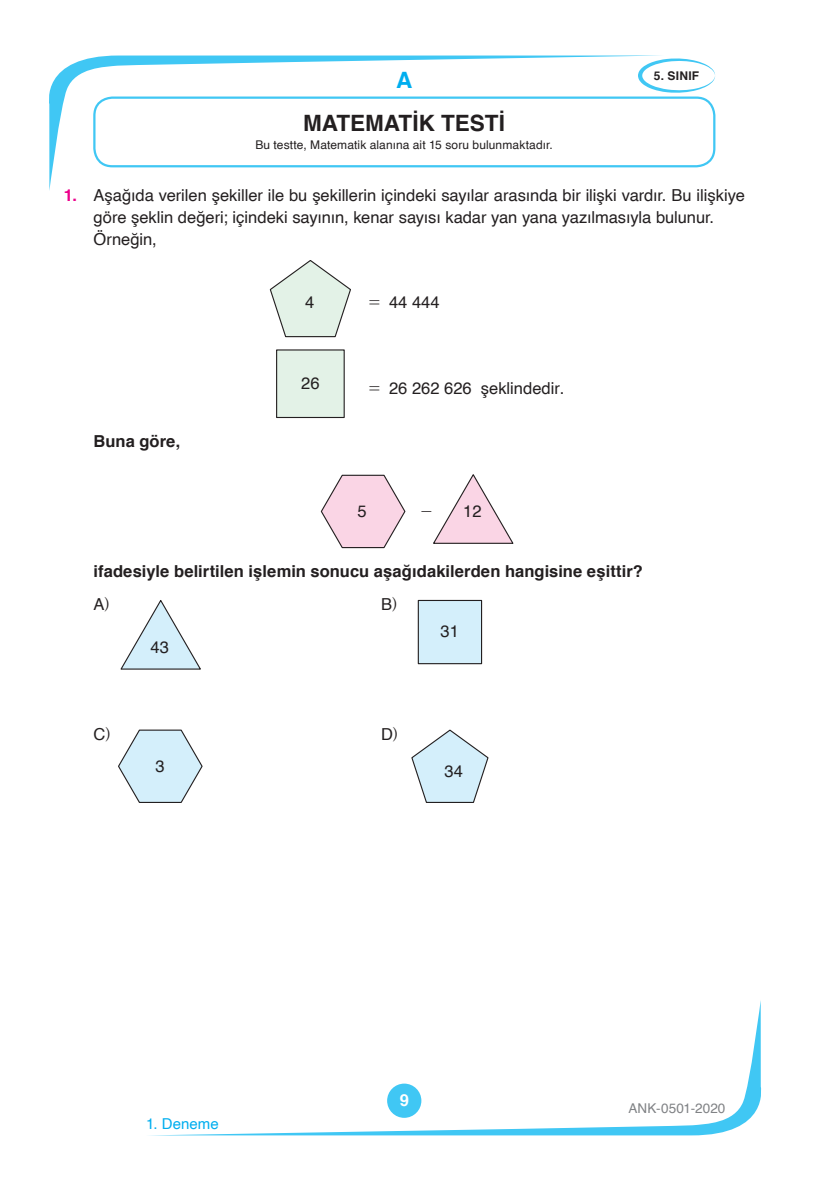
<style>
.page{position:relative;width:830px;height:1191px;background:#fff}
.page>*{position:absolute;margin:0;border:0;box-sizing:border-box;transform-origin:0 0}
.t1{font:700 22.5px "Irem Helvetica";color:#231f20}
.t2{font:700 22.5px "Irem Helvetica";color:#00aeef}
.t3{font:16.5px/22.4px "Irem Helvetica";color:#231f20}
.t4{font:700 16.5px "Irem Helvetica";letter-spacing:.005em;color:#231f20}
.t5{font:700 16.5px "Irem Helvetica";color:#fff}
.t6{font:15px "Irem Helvetica";color:#00aeef}
.t7{font:13.5px "Irem Helvetica";letter-spacing:.01em;color:#808285}
.t8{font:12px "Irem Helvetica";letter-spacing:.01em;color:#231f20}
.t9{font:700 12px "Irem Helvetica";letter-spacing:.025em;color:#231f20}
.s1{font-weight:700;color:#ed028c}
</style>
<div class="page">
<svg style="left:49px;top:56px;width:614px;height:135px"></svg>
<svg style="left:174px;top:1000px;width:588px;height:135px"></svg>
<svg style="left:637px;top:58px;width:77px;height:35px"></svg>
<div style="left:365px;top:96px;width:77px;height:92px;background:#fff"></div>
<div style="left:94px;top:98px;width:620px;height:68px;background:#fff;border-radius:18px"></div>
<div style="left:93px;top:96px;width:622px;height:71px;border:2px solid #40c7f4;border-radius:18px"></div>
<div style="left:64px;top:188px;width:680px;height:893px;background:#fff"></div>
<div style="left:418px;top:600px;width:63px;height:63px;background:#d4effb"></div>
<div style="left:417px;top:600px;width:65px;height:64px;border:1px solid #231f20"></div>
<svg style="left:120px;top:600px;width:81px;height:70px"></svg>
<svg style="left:118px;top:729px;width:85px;height:74px"></svg>
<svg style="left:411px;top:729px;width:77px;height:74px"></svg>
<div style="left:276px;top:350px;width:68px;height:67px;background:#e3f2e7"></div>
<div style="left:276px;top:349px;width:68px;height:69px;border:1px solid #231f20"></div>
<svg style="left:269px;top:260px;width:82px;height:78px"></svg>
<svg style="left:433px;top:474px;width:80px;height:70px"></svg>
<svg style="left:320px;top:474px;width:86px;height:74px"></svg>
<h1 class="t2" style="left:396px;top:62px;width:18px">A</h1>
<p class="t9" style="left:653px;top:66px;width:47px">5. SINIF</p>
<h1 class="t1" style="left:303px;top:105px;width:203px">MATEMATİK TESTİ</h1>
<p class="t8" style="left:255px;top:136px;width:299px">Bu testte, Matematik alanına ait 15 soru bulunmaktadır.</p>
<p class="t3" style="left:94px;top:184px;width:652px;text-indent:-30px"><span class="s1">1.</span> Aşağıda verilen şekiller ile bu şekillerin içindeki sayılar arasında bir ilişki vardır. Bu ilişkiye göre şeklin değeri; içindeki sayının, kenar sayısı kadar yan yana yazılmasıyla bulunur.<br>Örneğin,</p>
<p class="t3" style="left:305px;top:291px;width:11px">4</p>
<p class="t3" style="left:369px;top:291px;width:72px">= 44 444</p>
<p class="t4" style="left:94px;top:427px;width:88px">Buna göre,</p>
<p class="t3" style="left:301px;top:373px;width:20px">26</p>
<p class="t3" style="left:369px;top:377px;width:197px">= 26 262 626 şeklindedir.</p>
<p class="t3" style="left:357px;top:500px;width:11px">5</p>
<p class="t3" style="left:421px;top:500px;width:62px">– 12</p>
<p class="t4" style="left:94px;top:557px;width:550px">ifadesiyle belirtilen işlemin sonucu aşağıdakilerden hangisine eşittir?</p>
<p class="t3" style="left:94px;top:593px;width:18px">A)</p>
<p class="t3" style="left:150px;top:636px;width:20px">43</p>
<p class="t3" style="left:381px;top:593px;width:18px">B)</p>
<p class="t3" style="left:440px;top:621px;width:20px">31</p>
<p class="t3" style="left:94px;top:724px;width:19px">C)</p>
<p class="t3" style="left:155px;top:755px;width:11px">3</p>
<p class="t6" style="left:146px;top:1112px;width:74px">1. Deneme</p>
<p class="t3" style="left:381px;top:724px;width:19px">D)</p>
<p class="t3" style="left:444px;top:760px;width:20px">34</p>
<p class="t5" style="left:399px;top:1087px;width:11px">9</p>
<p class="t7" style="left:628px;top:1098px;width:98px">ANK-0501-2020</p>
</div>
